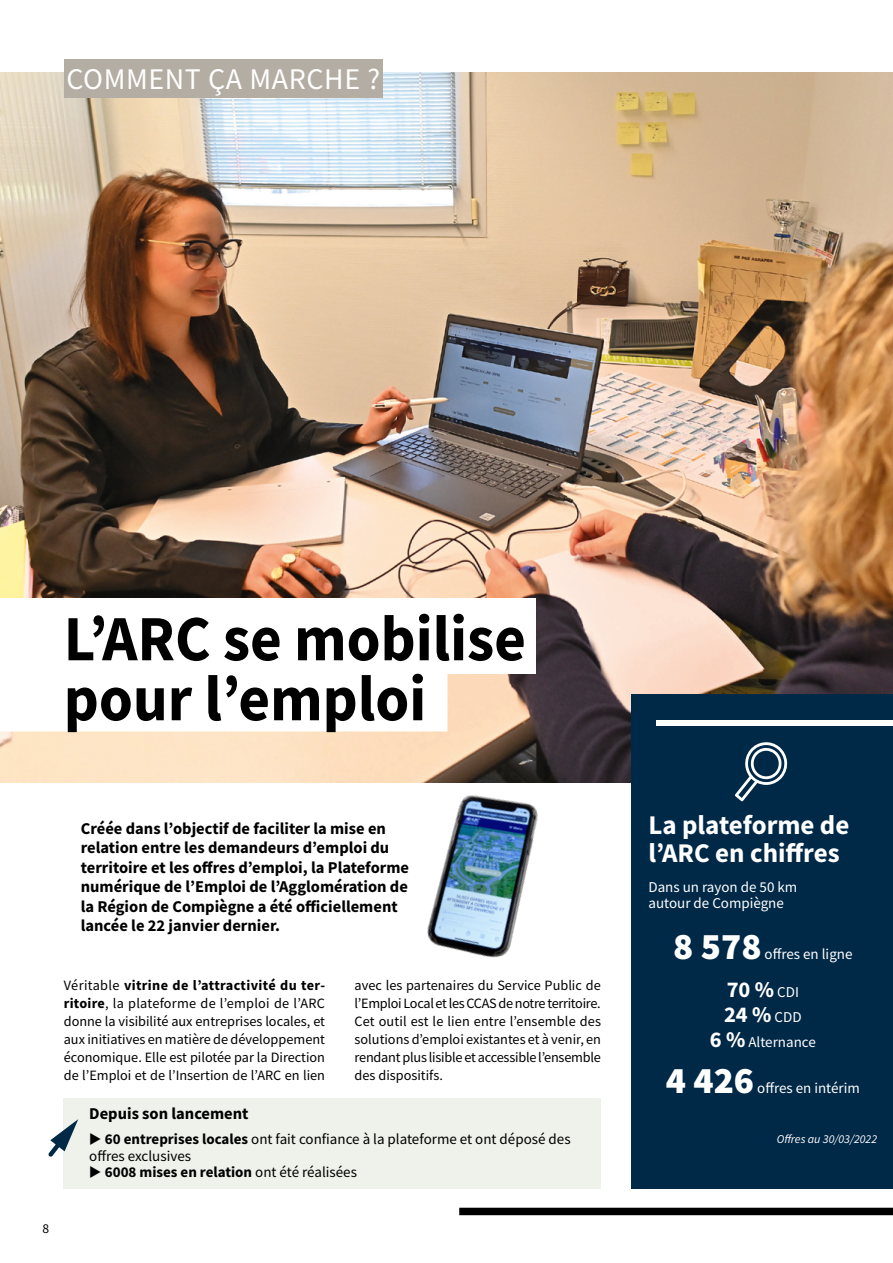
<style>
.page{position:relative;width:893px;height:1263px;background:#fff}
.page>*{position:absolute;margin:0;border:0;box-sizing:border-box;transform-origin:0 0}
.t1{font:700 64.5px/60px "Source Sans Pro";color:#000;scale:.95 1}
.t2{font:900 37.5px "Source Sans Pro";color:#fff}
.t3{font:30px "Source Sans Pro";letter-spacing:.02em;color:#fff}
.t4{font:700 27px/28.5px "Source Sans Pro";color:#fff}
.t5{font:700 22.5px/25px "Source Sans Pro";color:#fff}
.t6{font:700 16.5px/19.5px "Source Sans Pro";color:#000}
.t7{font:15px/16.5px "Source Sans Pro";color:#000}
.t8{font:15px/16.5px "Source Sans Pro";color:#fff}
.t9{font:700 15px "Source Sans Pro";color:#000}
.t10{font:14.25px/18px "Source Sans Pro";color:#000;text-align:justify}
.t11{font:13.5px "Source Sans Pro";color:#000}
.t12{font:italic 12px "Source Sans Pro";color:#fff}
.s1{font-weight:700}
.s2{font-weight:400}
.s3{font-weight:400;font-size:15px}
.s4{font-weight:700;font-size:22.5px}
</style>
<div class="page">
<img style="left:0;top:72px;width:893px;height:710px">
<div style="left:459px;top:1208px;width:434px;height:7px;background:#000"></div>
<div style="left:64px;top:60px;width:319px;height:38px;background:#b4ada3"></div>
<div style="left:0;top:598px;width:536px;height:76px;background:#fff"></div>
<div style="left:0;top:656px;width:447px;height:75px;background:#fff"></div>
<div style="left:631px;top:695px;width:262px;height:494px;background:#002847"></div>
<div style="left:64px;top:1098px;width:537px;height:90px;background:#eff2ea"></div>
<img style="left:396px;top:761px;width:235px;height:197px">
<div style="left:657px;top:720px;width:236px;height:6px;background:#fff"></div>
<svg style="left:48px;top:1119px;width:30px;height:38px"></svg>
<svg style="left:735px;top:742px;width:53px;height:59px"></svg>
<h3 class="t3" style="left:66px;top:59px;width:315px">COMMENT ÇA MARCHE ?</h3>
<h1 class="t1" style="left:64px;top:608px;width:488px">L’ARC se mobilise pour l’emploi</h1>
<p class="t6" style="left:81px;top:818px;width:330px">Créée dans l’objectif de faciliter la mise en relation entre les demandeurs d’emploi du territoire et les offres d’emploi, la Plateforme numérique de l’Emploi de l’Agglomération de la Région de Compiègne a été officiellement lancée le 22 janvier dernier.</p>
<p class="t10" style="left:64px;top:976px;width:263px">Véritable <span class="s1">vitrine de l’attractivité du ter&shy;ritoire</span>, la plateforme de l’emploi de l’ARC donne la visibilité aux entreprises locales, et aux initiatives en matière de développement économique. Elle est pilotée par la Direction de l’Emploi et de l’Insertion de l’ARC en lien</p>
<p class="t10" style="left:355px;top:976px;width:248px">avec les partenaires du Service Public de l’Emploi Local et les CCAS de notre territoire.<br>Cet outil est le lien entre l’ensemble des solutions d’emploi existantes et à venir, en rendant plus lisible et accessible l’ensemble des dispositifs.</p>
<p class="t6" style="left:89px;top:1103px;width:161px">Depuis son lancement</p>
<p class="t7" style="left:89px;top:1131px;width:483px">◆ <span class="s1">60 entreprises locales</span> ont fait confiance à la plateforme et ont déposé des offres exclusives</p>
<p class="t9" style="left:89px;top:1162px;width:269px">◆ 6008 mises en relation <span class="s2">ont été réalisées</span></p>
<p class="t11" style="left:43px;top:1219px;width:8px">8</p>
<h3 class="t4" style="left:648px;top:810px;width:202px">La plateforme de l’ARC en chiffres</h3>
<p class="t8" style="left:648px;top:878px;width:150px">Dans un rayon de 50 km autour de Compiègne</p>
<h2 class="t2" style="left:673px;top:920px;width:90px">8 578</h2>
<p class="t8" style="left:765px;top:945px;width:89px">offres en ligne</p>
<h3 class="t5" style="left:724px;top:976px;width:79px">70 % <span class="s3">CDI<br></span>24 % <span class="s3">CDD</span></h3>
<p class="t8" style="left:710px;top:1033px;width:108px"><span class="s4">6 %</span> Alternance</p>
<h2 class="t2" style="left:666px;top:1054px;width:90px">4 426</h2>
<p class="t8" style="left:757px;top:1079px;width:104px">offres en intérim</p>
<p class="t12" style="left:777px;top:1132px;width:102px">Offres au 30/03/2022</p>
</div>
